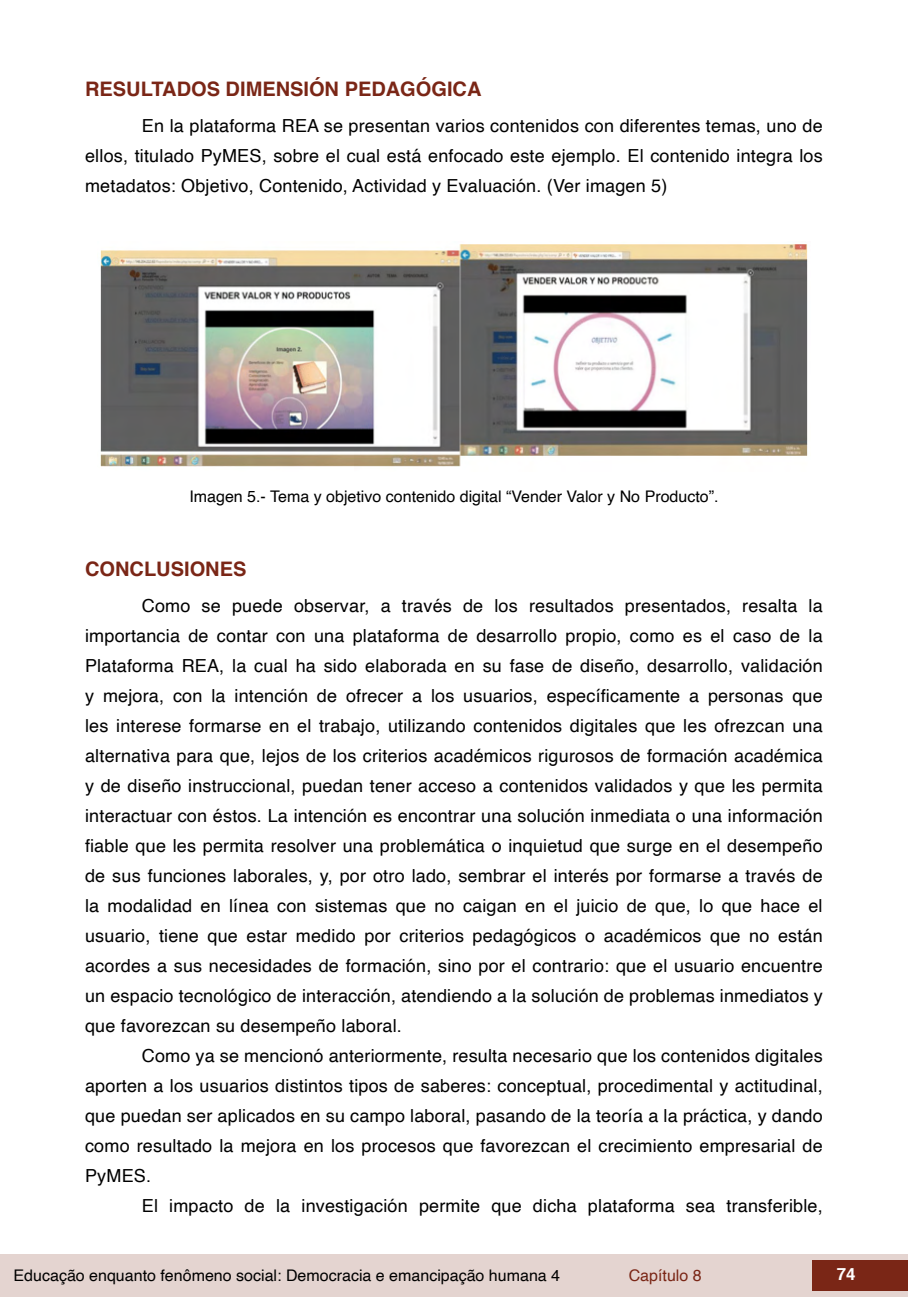
<style>
.page{position:relative;width:908px;height:1304px;background:#fff}
.page>*{position:absolute;margin:0;border:0;box-sizing:border-box;transform-origin:0 0}
.t1{font:700 20px "Helvetica";color:#7a2616}
.t2{font:18px/30px "Helvetica";letter-spacing:.01em;color:#000;text-align:justify}
.t3{font:700 16.8px "Helvetica";color:#fff}
.t4{font:16px "Helvetica";color:#000}
.t5{font:16px "Helvetica";color:#7a2616}
</style>
<div class="page">
<div style="left:0;top:1254px;width:906px;height:43px;background:#e4d4d0"></div>
<div style="left:812px;top:1261px;width:95px;height:30px;background:#7a2616"></div>
<img style="left:100px;top:244px;width:708px;height:223px">
<p class="t1" style="left:85px;top:73px;width:397px">RESULTADOS DIMENSIÓN PEDAGÓGICA</p>
<p class="t2" style="left:85px;top:111px;width:738px;text-indent:57px">En la plataforma REA se presentan varios contenidos con diferentes temas, uno de ellos, titulado PyMES, sobre el cual está enfocado este ejemplo. El contenido integra los metadatos: Objetivo, Contenido, Actividad y Evaluación. (Ver imagen 5)</p>
<p class="t4" style="left:189px;top:484px;width:530px">Imagen 5.- Tema y objetivo contenido digital “Vender Valor y No Producto”.</p>
<p class="t1" style="left:85px;top:553px;width:163px">CONCLUSIONES</p>
<p class="t2" style="left:85px;top:591px;width:738px;text-indent:57px">Como se puede observar, a través de los resultados presentados, resalta la importancia de contar con una plataforma de desarrollo propio, como es el caso de la Plataforma REA, la cual ha sido elaborada en su fase de diseño, desarrollo, validación y mejora, con la intención de ofrecer a los usuarios, específicamente a personas que les interese formarse en el trabajo, utilizando contenidos digitales que les ofrezcan una alternativa para que, lejos de los criterios académicos rigurosos de formación académica y de diseño instruccional, puedan tener acceso a contenidos validados y que les permita interactuar con éstos. La intención es encontrar una solución inmediata o una información fiable que les permita resolver una problemática o inquietud que surge en el desempeño de sus funciones laborales, y, por otro lado, sembrar el interés por formarse a través de la modalidad en línea con sistemas que no caigan en el juicio de que, lo que hace el usuario, tiene que estar medido por criterios pedagógicos o académicos que no están acordes a sus necesidades de formación, sino por el contrario: que el usuario encuentre un espacio tecnológico de interacción, atendiendo a la solución de problemas inmediatos y que favorezcan su desempeño laboral.</p>
<p class="t2" style="left:85px;top:1041px;width:738px;text-indent:57px">Como ya se mencionó anteriormente, resulta necesario que los contenidos digitales aporten a los usuarios distintos tipos de saberes: conceptual, procedimental y actitudinal, que puedan ser aplicados en su campo laboral, pasando de la teoría a la práctica, y dando como resultado la mejora en los procesos que favorezcan el crecimiento empresarial de PyMES.</p>
<p class="t2" style="left:142px;top:1191px;width:682px">El impacto de la investigación permite que dicha plataforma sea transferible,</p>
<p class="t4" style="left:14px;top:1263px;width:548px">Educação enquanto fenômeno social: Democracia e emancipação humana 4</p>
<p class="t5" style="left:628px;top:1263px;width:74px">Capítulo 8</p>
<p class="t3" style="left:836px;top:1261px;width:20px">74</p>
</div>
